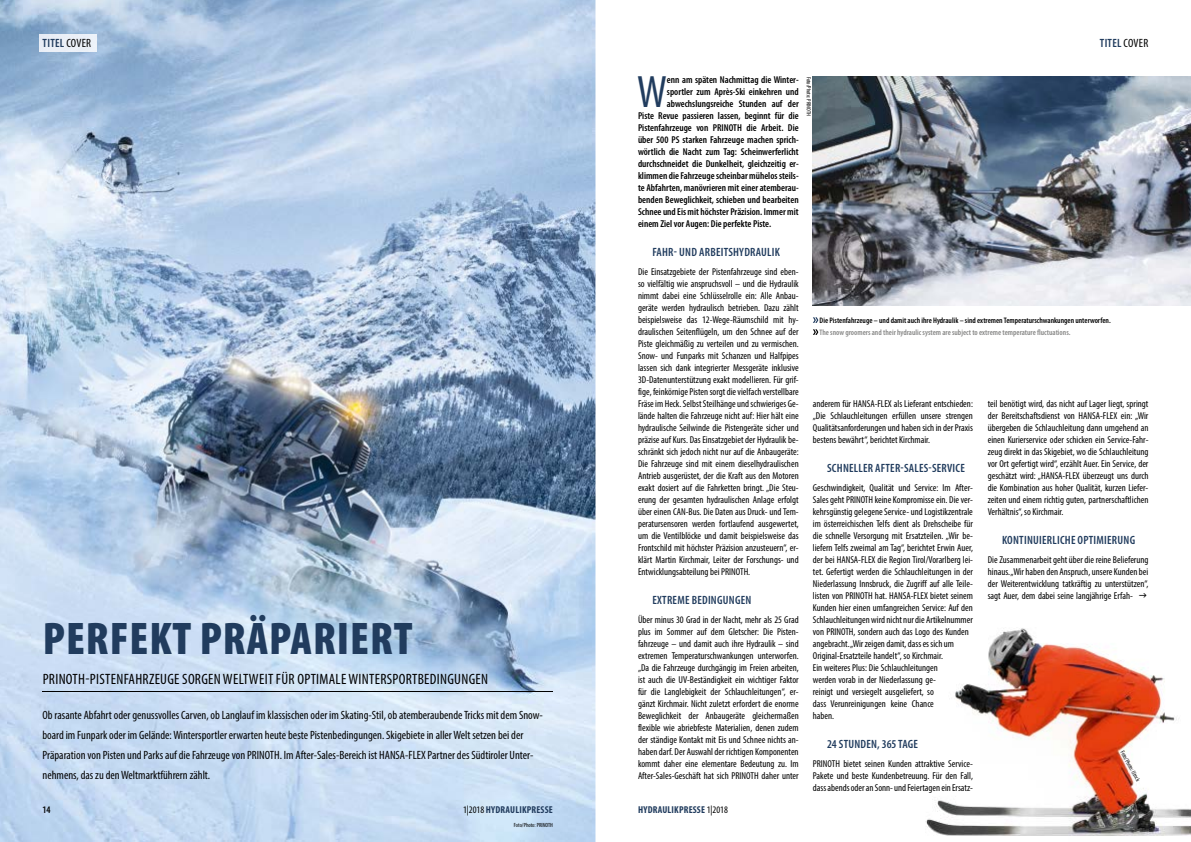
<style>
.page{position:relative;width:1191px;height:842px;background:#fff}
.page>*{position:absolute;margin:0;border:0;box-sizing:border-box;transform-origin:0 0}
.t1{font:900 condensed 46px "Myriad Pro";letter-spacing:.02em;color:#213c5e}
.t2{font:condensed 45.6px "Myriad Pro";color:#213c5e}
.t3{font:condensed 15px "Myriad Pro";letter-spacing:.02em;color:#000}
.t4{font:condensed 12px/20px "Myriad Pro";color:#000}
.t5{font:600 condensed 12px "Myriad Pro";letter-spacing:.02em;color:#213c5e}
.t6{font:condensed 10px/12px "Myriad Pro";color:#000;text-align:justify}
.t7{font:600 condensed 10px "Myriad Pro";color:#000}
.t8{font:700 condensed 10px "Myriad Pro";letter-spacing:.02em;color:#213c5e}
.t9{font:600 condensed 8px "Myriad Pro";color:#000}
.t10{font:600 condensed 8px "Myriad Pro";color:#878786}
.t11{font:condensed 6px "Myriad Pro";color:#000}
.s1{font-weight:400;color:#000}
</style>
<div class="page">
<img style="left:0;top:0;width:595px;height:842px">
<img style="left:40px;top:35px;width:57px;height:17px">
<hr style="left:43px;top:691px;width:510px;height:1px;background:#000">
<svg style="left:813px;top:317px;width:5px;height:6px"></svg>
<svg style="left:813px;top:329px;width:5px;height:6px"></svg>
<img style="left:813px;top:77px;width:378px;height:229px">
<img style="left:925px;top:628px;width:266px;height:208px">
<p class="t5" style="left:43px;top:36px;width:50px">TITEL <span class="s1">COVER</span></p>
<h1 class="t1" style="left:43px;top:610px;width:371px">PERFEKT PRÄPARIERT</h1>
<h3 class="t3" style="left:43px;top:670px;width:447px">PRINOTH-PISTENFAHRZEUGE SORGEN WELTWEIT FÜR OPTIMALE WINTERSPORTBEDINGUNGEN</h3>
<p class="t4" style="left:43px;top:705px;width:502px">Ob rasante Abfahrt oder genussvolles Carven, ob Langlauf im klassischen oder im Skating-Stil, ob atemberaubende Tricks mit dem Snow&shy;board im Funpark oder im Gelände: Wintersportler erwarten heute beste Pistenbedingungen. Skigebiete in aller Welt setzen bei der Präparation von Pisten und Parks auf die Fahrzeuge von PRINOTH. Im After-Sales-Bereich ist HANSA-FLEX Partner des Südtiroler Unter&shy;nehmens, das zu den Weltmarktführern zählt.</p>
<p class="t7" style="left:43px;top:803px;width:10px">14</p>
<p class="t8" style="left:463px;top:803px;width:91px"><span class="s1">1|2018</span> HYDRAULIKPRESSE</p>
<p class="t11" style="left:514px;top:822px;width:40px">Foto/Photo: PRINOTH</p>
<p class="t5" style="left:1100px;top:36px;width:50px">TITEL <span class="s1">COVER</span></p>
<h2 class="t2" style="left:637px;top:65px;width:31px">W</h2>
<p class="t7" style="left:667px;top:74px;width:133px">enn am späten Nachmittag die Winter-</p>
<p class="t7" style="left:667px;top:86px;width:133px">sportler zum Après-Ski einkehren und</p>
<p class="t7" style="left:667px;top:98px;width:133px">abwechslungsreiche Stunden auf der</p>
<p class="t7" style="left:638px;top:110px;width:162px">Piste Revue passieren lassen, beginnt für die</p>
<p class="t7" style="left:638px;top:122px;width:162px">Pisten fahrzeuge von PRINOTH die Arbeit. Die</p>
<p class="t7" style="left:638px;top:134px;width:162px">über 500 PS starken Fahrzeuge machen sprich-</p>
<p class="t7" style="left:638px;top:146px;width:162px">wörtlich die Nacht zum Tag: Scheinwerferlicht</p>
<p class="t7" style="left:638px;top:158px;width:162px">durchschneidet die Dunkelheit, gleichzeitig er-</p>
<p class="t7" style="left:638px;top:170px;width:162px">klimmen die Fahrzeuge scheinbar mühelos steils-</p>
<p class="t7" style="left:638px;top:182px;width:162px">te Abfahrten, manövrieren mit einer atemberau-</p>
<p class="t7" style="left:638px;top:194px;width:162px">benden Beweglichkeit, schieben und bearbeiten</p>
<p class="t7" style="left:638px;top:206px;width:162px">Schnee und Eis mit höchster Präzision. Immer mit</p>
<p class="t7" style="left:638px;top:218px;width:135px">einem Ziel vor Augen: Die perfekte Piste.</p>
<p class="t5" style="left:652px;top:245px;width:129px">FAHR- UND ARBEITSHYDRAULIK</p>
<p class="t6" style="left:638px;top:266px;width:162px">Die Einsatzgebiete der Pistenfahrzeuge sind eben&shy;so vielfältig wie anspruchsvoll – und die Hydraulik nimmt dabei eine Schlüsselrolle ein: Alle Anbau&shy;geräte werden hydraulisch betrieben. Dazu zählt beispielsweise das 12-Wege-Räumschild mit hy&shy;draulischen Seitenflügeln, um den Schnee auf der Piste gleichmäßig zu verteilen und zu vermischen.<br>Snow- und Funparks mit Schanzen und Halfpipes lassen sich dank integrierter Messgeräte inklusive 3D-Datenunterstützung exakt modellieren. Für grif&shy;fige, feinkörnige Pisten sorgt die vielfach verstellbare Fräse im Heck. Selbst Steilhänge und schwieriges Ge&shy;lände halten die Fahrzeuge nicht auf: Hier hält eine hydraulische Seilwinde die Pistengeräte sicher und präzise auf Kurs. Das Einsatzgebiet der Hydraulik be&shy;schränkt sich jedoch nicht nur auf die Anbaugeräte:<br>Die Fahrzeuge sind mit einem dieselhydraulischen Antrieb ausgerüstet, der die Kraft aus den Motoren exakt dosiert auf die Fahrketten bringt. „Die Steu&shy;erung der gesamten hydraulischen Anlage erfolgt über einen CAN-Bus. Die Daten aus Druck- und Tem&shy;peratursensoren werden fortlaufend ausgewertet, um die Ventilblöcke und damit beispielsweise das Frontschild mit höchster Präzision anzusteuern“, er&shy;klärt Martin Kirchmair, Leiter der Forschungs- und Entwicklungsabteilung bei PRINOTH.</p>
<p class="t5" style="left:652px;top:593px;width:101px">EXTREME BEDINGUNGEN</p>
<p class="t6" style="left:638px;top:614px;width:162px">Über minus 30 Grad in der Nacht, mehr als 25 Grad plus im Sommer auf dem Gletscher: Die Pisten&shy;fahrzeuge – und damit auch ihre Hydraulik – sind extremen Temperaturschwankungen unterworfen. „Da die Fahrzeuge durchgängig im Freien arbeiten, ist auch die UV-Beständigkeit ein wichtiger Faktor für die Langlebigkeit der Schlauchleitungen“, er&shy;gänzt Kirchmair. Nicht zuletzt erfordert die enorme Beweglichkeit der Anbaugeräte gleichermaßen flexible wie abriebfeste Materialien, denen zudem der ständige Kontakt mit Eis und Schnee nichts an&shy;haben darf. Der Auswahl der richtigen Komponenten kommt daher eine elementare Bedeutung zu. Im After-Sales-Geschäft hat sich PRINOTH daher unter</p>
<p class="t8" style="left:638px;top:803px;width:91px">HYDRAULIKPRESSE<span class="s1">1|2018</span></p>
<p class="t11" style="left:812px;top:77px;width:40px;rotate:90deg">Foto/Photo: PRINOTH</p>
<p class="t9" style="left:819px;top:315px;width:293px">Die Pistenfahrzeuge – und damit auch ihre Hydraulik – sind extremen Temperaturschwankungen unterworfen.</p>
<p class="t10" style="left:819px;top:327px;width:252px">The snow groomers and their hydraulic system are subject to extreme temperature uctuations.</p>
<p class="t6" style="left:813px;top:398px;width:162px">anderem für HANSA-FLEX als Lieferant entschieden: „Die Schlauchleitungen erfüllen unsere strengen Qualitätsanforderungen und haben sich in der Praxis bestens bewährt“, berichtet Kirchmair.</p>
<p class="t5" style="left:827px;top:461px;width:139px">SCHNELLER AFTER-SALES-SERVICE</p>
<p class="t6" style="left:813px;top:482px;width:162px;text-align:left">Geschwindigkeit, Qualität und Service: Im After-Sales geht PRINOTH keine Kompromisse ein. Die ver&shy;kehrsgünstig gelegene Service- und Logistikzentrale im österreichischen Telfs dient als Drehscheibe für die schnelle Versorgung mit Ersatzteilen. „Wir be&shy;liefern Telfs zweimal am Tag“, berichtet Erwin Auer, der bei HANSA-FLEX die Region Tirol/Vorarlberg lei&shy;tet. Gefertigt werden die Schlauchleitungen in der Niederlassung Innsbruck, die Zugriff auf alle Teile&shy;listen von PRINOTH hat. HANSA-FLEX bietet seinem Kunden hier einen umfangreichen Service: Auf den Schlauchleitungen wird nicht nur die Artikelnummer von PRINOTH, sondern auch das Logo des Kunden angebracht. „Wir zeigen damit, dass es sich um Original-Ersatzteile handelt“, so Kirchmair.<br>Ein weiteres Plus: Die Schlauchleitungen<br>werden vorab in der Niederlassung ge-<br>reinigt und versiegelt ausgeliefert, so<br>dass Verunreinigungen keine Chance<br>haben.</p>
<p class="t5" style="left:827px;top:737px;width:93px">24 STUNDEN, 365 TAGE</p>
<p class="t6" style="left:813px;top:758px;width:162px">PRINOTH bietet seinen Kunden attraktive Service-Pakete und beste Kundenbetreuung. Für den Fall, dass abends oder an Sonn- und Feiertagen ein Ersatz-</p>
<p class="t6" style="left:987px;top:398px;width:162px">teil benötigt wird, das nicht auf Lager liegt, springt der Bereitschaftsdienst von HANSA-FLEX ein: „Wir übergeben die Schlauchleitung dann umgehend an einen Kurierservice oder schicken ein Service-Fahr&shy;zeug direkt in das Skigebiet, wo die Schlauchleitung vor Ort gefertigt wird“, erzählt Auer. Ein Service, der geschätzt wird: „HANSA-FLEX überzeugt uns durch die Kombination aus hoher Qualität, kurzen Liefer&shy;zeiten und einem richtig guten, partner schaftlichen Verhältnis“, so Kirchmair.</p>
<p class="t5" style="left:1002px;top:533px;width:135px">KONTINUIERLICHE OPTIMIERUNG</p>
<p class="t6" style="left:987px;top:554px;width:162px">Die Zusammenarbeit geht über die reine Belieferung hinaus. „Wir haben den Anspruch, unsere Kunden bei der Weiterentwicklung tatkräftig zu unterstützen“, sagt Auer, dem dabei seine langjährige Erfah-</p>
<p class="t11" style="left:1125px;top:750px;width:35px;rotate:61deg">Foto/Photo: iStock</p>
</div>
